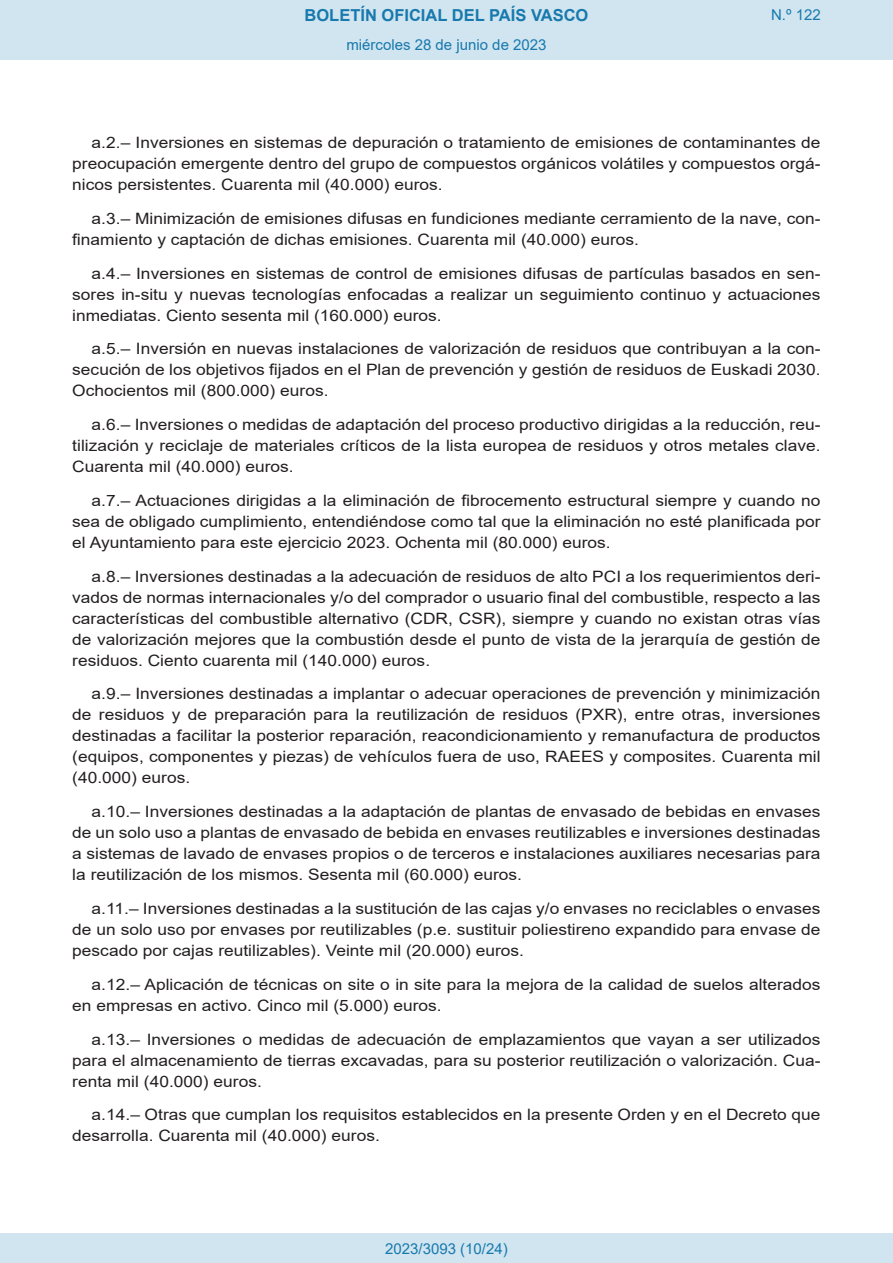
<style>
.page{position:relative;width:893px;height:1263px;background:#fff}
.page>*{position:absolute;margin:0;border:0;box-sizing:border-box;transform-origin:0 0}
.t1{font:700 16.5px "Arial";color:#1879ad}
.BOPVDetalle{font:15.6px/21px "Arial";color:#231f20;text-align:justify;scale:1.11 1}
.Paginacion_Centro{font:15px "Arial";color:#1879ad}
</style>
<div class="page">
<div style="left:0;top:0;width:893px;height:60px;background:#d0e5f0"></div>
<div style="left:0;top:1233px;width:893px;height:30px;background:#d0e5f0"></div>
<p class="t1" style="left:305px;top:3px;width:285px">BOLETÍN OFICIAL DEL PAÍS VASCO</p>
<p class="Paginacion_Centro" style="left:346px;top:35px;width:202px">miércoles 28 de junio de 2023</p>
<p class="Paginacion_Centro" style="left:771px;top:5px;width:51px">N.º 122</p>
<p class="BOPVDetalle" style="left:72px;top:132px;width:676px;text-indent:19px">a.2.– Inversiones en sistemas de depuración o tratamiento de emisiones de contaminantes de preocupación emergente dentro del grupo de compuestos orgánicos volátiles y compuestos orgá&shy;nicos persistentes. Cuarenta mil (40.000) euros.</p>
<p class="BOPVDetalle" style="left:72px;top:208px;width:676px;text-indent:19px">a.3.– Minimización de emisiones difusas en fundiciones mediante cerramiento de la nave, con&shy;finamiento y captación de dichas emisiones. Cuarenta mil (40.000) euros.</p>
<p class="BOPVDetalle" style="left:72px;top:263px;width:676px;text-indent:19px">a.4.– Inversiones en sistemas de control de emisiones difusas de partículas basados en sen&shy;sores in-situ y nuevas tecnologías enfocadas a realizar un seguimiento continuo y actuaciones inmediatas. Ciento sesenta mil (160.000) euros.</p>
<p class="BOPVDetalle" style="left:72px;top:338px;width:676px;text-indent:19px">a.5.– Inversión en nuevas instalaciones de valorización de residuos que contribuyan a la con&shy;secución de los objetivos fijados en el Plan de prevención y gestión de residuos de Euskadi 2030.<br>Ochocientos mil (800.000) euros.</p>
<p class="BOPVDetalle" style="left:72px;top:414px;width:676px;text-indent:19px">a.6.– Inversiones o medidas de adaptación del proceso productivo dirigidas a la reducción, reu&shy;tilización y reciclaje de materiales críticos de la lista europea de residuos y otros metales clave.<br>Cuarenta mil (40.000) euros.</p>
<p class="BOPVDetalle" style="left:72px;top:490px;width:676px;text-indent:19px">a.7.– Actuaciones dirigidas a la eliminación de fibrocemento estructural siempre y cuando no sea de obligado cumplimiento, entendiéndose como tal que la eliminación no esté planificada por el Ayuntamiento para este ejercicio 2023. Ochenta mil (80.000) euros.</p>
<p class="BOPVDetalle" style="left:72px;top:566px;width:676px;text-indent:19px">a.8.– Inversiones destinadas a la adecuación de residuos de alto PCI a los requerimientos deri&shy;vados de normas internacionales y/o del comprador o usuario final del combustible, respecto a las características del combustible alternativo (CDR, CSR), siempre y cuando no existan otras vías de valorización mejores que la combustión desde el punto de vista de la jerarquía de gestión de residuos. Ciento cuarenta mil (140.000) euros.</p>
<p class="BOPVDetalle" style="left:72px;top:683px;width:676px;text-indent:19px">a.9.– Inversiones destinadas a implantar o adecuar operaciones de prevención y minimización de residuos y de preparación para la reutilización de residuos (PXR), entre otras, inversiones destinadas a facilitar la posterior reparación, reacondicionamiento y remanufactura de productos (equipos, componentes y piezas) de vehículos fuera de uso, RAEES y composites. Cuarenta mil (40.000) euros.</p>
<p class="BOPVDetalle" style="left:72px;top:801px;width:676px;text-indent:19px">a.10.– Inversiones destinadas a la adaptación de plantas de envasado de bebidas en envases de un solo uso a plantas de envasado de bebida en envases reutilizables e inversiones destinadas a sistemas de lavado de envases propios o de terceros e instalaciones auxiliares necesarias para la reutilización de los mismos. Sesenta mil (60.000) euros.</p>
<p class="BOPVDetalle" style="left:72px;top:898px;width:676px;text-indent:19px">a.11.– Inversiones destinadas a la sustitución de las cajas y/o envases no reciclables o envases de un solo uso por envases por reutilizables (p.e. sustituir poliestireno expandido para envase de pescado por cajas reutilizables). Veinte mil (20.000) euros.</p>
<p class="BOPVDetalle" style="left:72px;top:974px;width:676px;text-indent:19px">a.12.– Aplicación de técnicas on site o in site para la mejora de la calidad de suelos alterados en empresas en activo. Cinco mil (5.000) euros.</p>
<p class="BOPVDetalle" style="left:72px;top:1028px;width:676px;text-indent:19px">a.13.– Inversiones o medidas de adecuación de emplazamientos que vayan a ser utilizados para el almacenamiento de tierras excavadas, para su posterior reutilización o valorización. Cua&shy;renta mil (40.000) euros.</p>
<p class="BOPVDetalle" style="left:72px;top:1104px;width:676px;text-indent:19px">a.14.– Otras que cumplan los requisitos establecidos en la presente Orden y en el Decreto que desarrolla. Cuarenta mil (40.000) euros.</p>
<p class="Paginacion_Centro" style="left:385px;top:1238px;width:124px">2023/3093 (10/24)</p>
</div>
